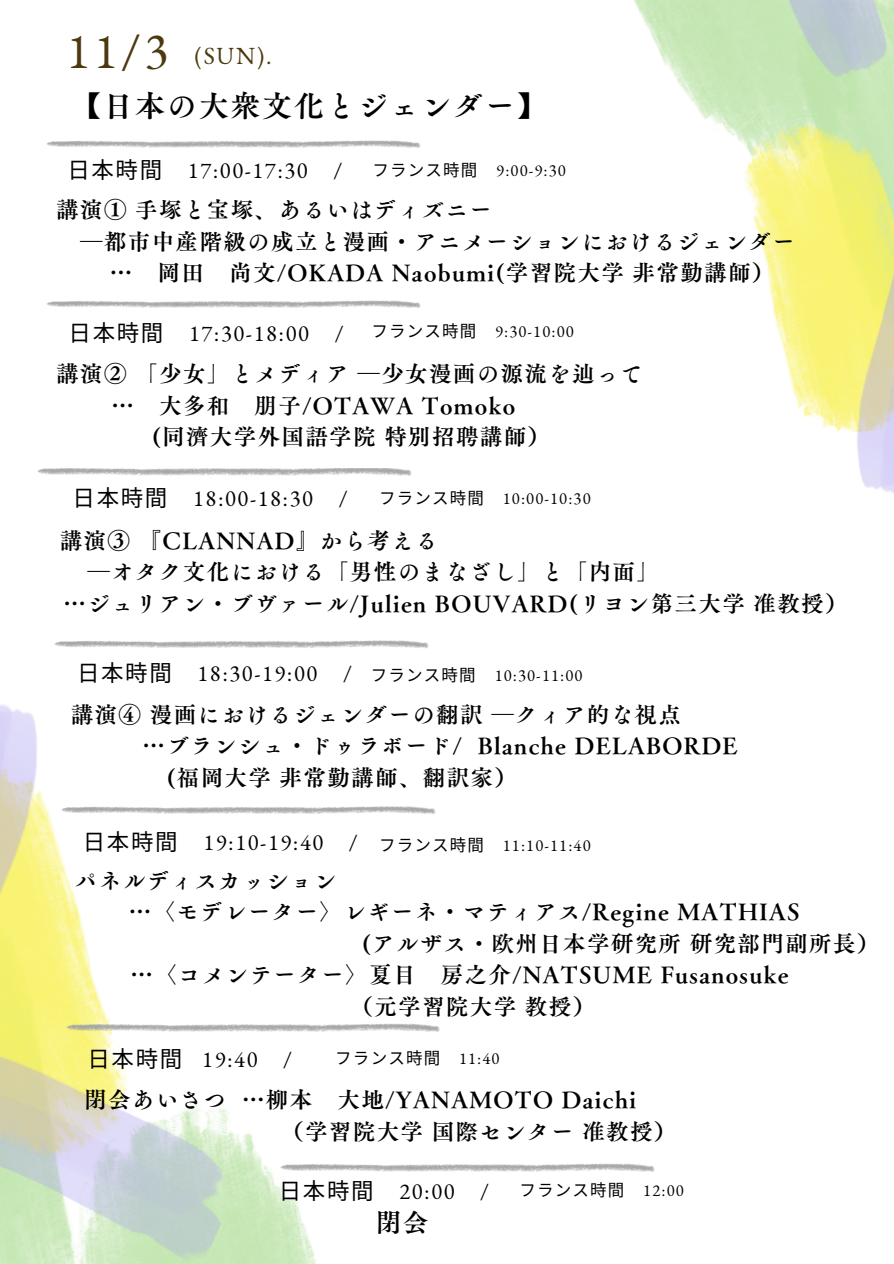
<style>
.page{position:relative;width:894px;height:1264px;background:#fff}
.page>*{position:absolute;margin:0;border:0;box-sizing:border-box;transform-origin:0 0}
.t1{font:49.5px "EB Garamond";color:#4c390e}
.t2{font:30px "Canva Tsuku A Old Min Pr 6 N B";letter-spacing:.06em;color:#000}
.t3{font:25.5px "Canva Tsuku A Old Min Pr 6 N B";color:#000}
.t4{font:24px "EB Garamond";color:#4c390e}
.t5{font:22.5px/31.5px "Canva Tsuku A Old Min Pr 6 N B";letter-spacing:.06em;color:#000}
.t6{font:22.5px "EB Garamond";letter-spacing:.07em;color:#000}
.t7{font:16.5px "EB Garamond";letter-spacing:.07em;color:#000}
.t8{font:16.5px "Noto Sans CJ Ksc";letter-spacing:.07em;color:#000}
.s1{font-family:"Noto Sans CJ Ksc"}
.s2{font-family:"EB Garamond"}
</style>
<div class="page">
<img style="left:633px;top:0;width:139px;height:121px">
<img style="left:715px;top:99px;width:178px;height:329px">
<img style="left:836px;top:201px;width:57px;height:292px">
<img style="left:734px;top:0;width:159px;height:86px">
<img style="left:248px;top:1133px;width:163px;height:130px">
<img style="left:67px;top:871px;width:37px;height:139px">
<img style="left:0;top:705px;width:67px;height:305px">
<img style="left:0;top:1010px;width:248px;height:253px">
<svg style="left:46px;top:140px;width:375px;height:8px"></svg>
<svg style="left:46px;top:300px;width:375px;height:8px"></svg>
<svg style="left:37px;top:468px;width:375px;height:8px"></svg>
<svg style="left:54px;top:640px;width:375px;height:8px"></svg>
<svg style="left:272px;top:1163px;width:383px;height:8px"></svg>
<svg style="left:58px;top:1023px;width:382px;height:9px"></svg>
<svg style="left:54px;top:806px;width:382px;height:8px"></svg>
<h6 class="t1" style="left:67px;top:18px;width:103px">11/3</h6>
<p class="t4" style="left:194px;top:40px;width:79px">(SUN).</p>
<p class="t2" style="left:71px;top:90px;width:477px">【日本の大衆文化とジェンダー】</p>
<p class="t6" style="left:67px;top:155px;width:276px"><span class="s1">日本時間</span> 17:00-17:30 /</p>
<p class="t5" style="left:56px;top:194px;width:437px">講演① 手塚と宝塚、あるいはディズニー</p>
<p class="t5" style="left:80px;top:226px;width:716px">―都市中産階級の成立と漫画・アニメーションにおけるジェンダー</p>
<p class="t5" style="left:110px;top:257px;width:91px">… 岡田</p>
<p class="t5" style="left:229px;top:257px;width:546px">尚文/OKADA Naobumi(学習院大学非常勤講師）</p>
<p class="t6" style="left:69px;top:318px;width:276px"><span class="s1">日本時間</span> 17:30-18:00 /</p>
<p class="t5" style="left:56px;top:358px;width:587px">講演② 「少女」とメディア ―少女漫画の源流を辿って</p>
<p class="t5" style="left:111px;top:389px;width:405px">… 大多和 朋子/OTAWA Tomoko</p>
<p class="t5" style="left:152px;top:421px;width:400px">(同濟大学外国語学院特別招聘講師）</p>
<p class="t7" style="left:372px;top:160px;width:195px"><span class="s1">フランス時間</span> 9:00-9:30</p>
<h6 class="t7" style="left:371px;top:321px;width:204px"><span class="s1">フランス時間</span> 9:30-10:00</h6>
<p class="t6" style="left:73px;top:483px;width:276px"><span class="s1">日本時間</span> 18:00-18:30 /</p>
<p class="t5" style="left:60px;top:524px;width:379px">講演③ 『CLANNAD』から考える</p>
<p class="t5" style="left:87px;top:556px;width:573px">―オタク文化における「男性のまなざし」と「内面」</p>
<p class="t5" style="left:63px;top:587px;width:785px">…ジュリアン・ブヴァール/Julien BOUVARD(リヨン第三大学准教授）</p>
<p class="t7" style="left:379px;top:487px;width:213px"><span class="s1">フランス時間</span> 10:00-10:30</p>
<h6 class="t6" style="left:77px;top:658px;width:276px"><span class="s1">日本時間</span> 18:30-19:00 /</h6>
<p class="t5" style="left:71px;top:698px;width:611px">講演④ 漫画におけるジェンダーの翻訳 ―クィア的な視点</p>
<p class="t5" style="left:142px;top:730px;width:596px">…ブランシュ・ドゥラボード/ Blanche DELABORDE</p>
<p class="t5" style="left:166px;top:761px;width:352px">(福岡大学非常勤講師、翻訳家）</p>
<p class="t7" style="left:371px;top:664px;width:213px"><span class="s1">フランス時間</span> 10:30-11:00</p>
<p class="t6" style="left:83px;top:827px;width:276px"><span class="s1">日本時間</span> 19:10-19:40 /</p>
<p class="t5" style="left:75px;top:864px;width:262px">パネルディスカッション</p>
<p class="t5" style="left:129px;top:895px;width:672px">…〈モデレーター〉レギーネ・マティアス/Regine MATHIAS</p>
<p class="t5" style="left:361px;top:927px;width:519px">(アルザス・欧州日本学研究所研究部門副所長）</p>
<p class="t5" style="left:130px;top:958px;width:278px">…〈コメンテーター〉夏目</p>
<p class="t7" style="left:379px;top:834px;width:213px"><span class="s1">フランス時間</span> 11:10-11:40</p>
<p class="t5" style="left:350px;top:958px;width:439px;text-indent:90px">房之介/NATSUME Fusanosuke（元学習院大学教授）</p>
<p class="t6" style="left:87px;top:1044px;width:206px"><span class="s1">日本時間</span> 19:40 /</p>
<p class="t8" style="left:335px;top:1044px;width:166px">フランス時間 <span class="s2">11:40</span></p>
<p class="t5" style="left:84px;top:1083px;width:553px">閉会あいさつ …柳本 大地/YANAMOTO Daichi</p>
<h6 class="t5" style="left:281px;top:1115px;width:396px">（学習院大学国際センター准教授）</h6>
<p class="t6" style="left:279px;top:1176px;width:212px"><span class="s1">日本時間</span> 20:00 /</p>
<p class="t3" style="left:375px;top:1209px;width:54px">閉会</p>
<h6 class="t8" style="left:519px;top:1176px;width:166px">フランス時間 <span class="s2">12:00</span></h6>
</div>
